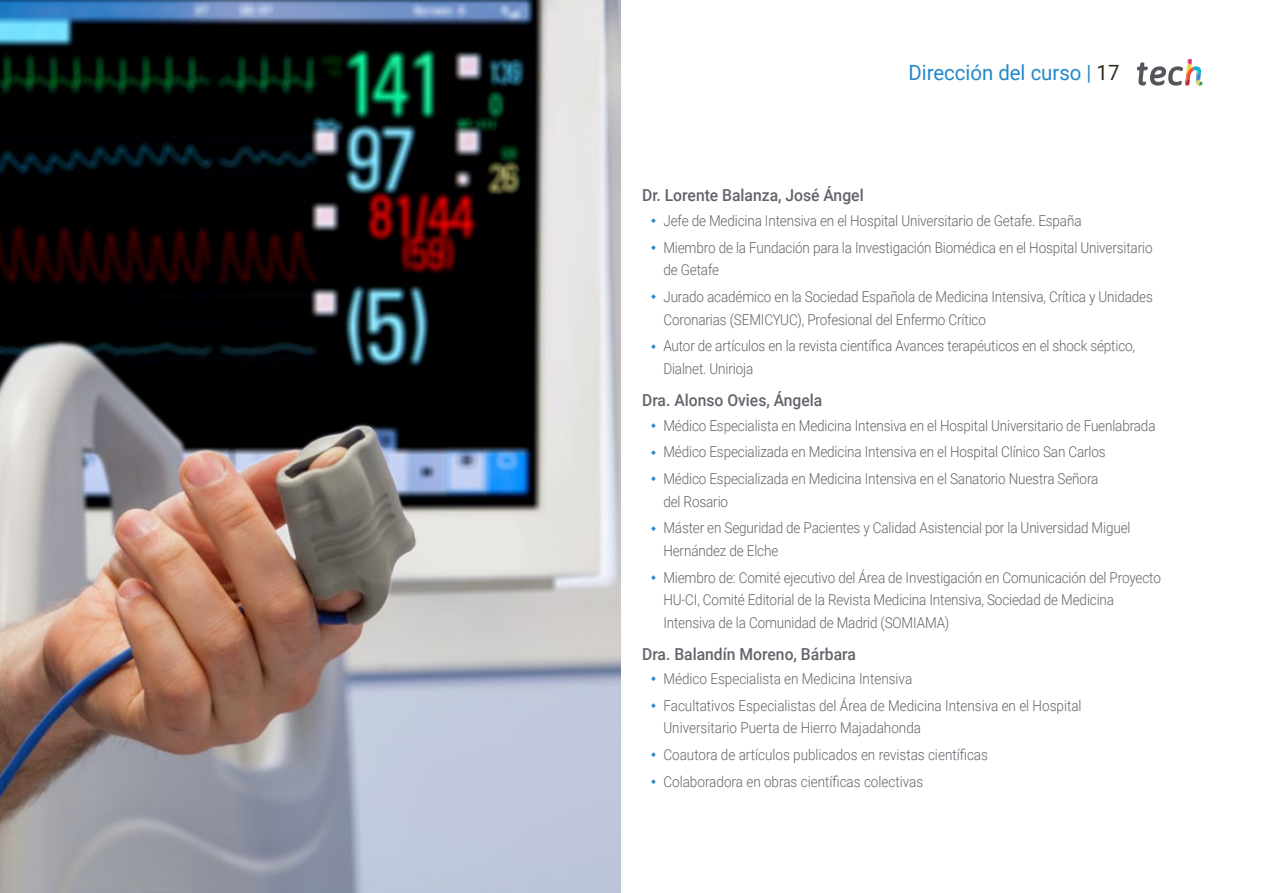
<style>
.page{position:relative;width:1263px;height:893px;background:#fff}
.page>*{position:absolute;margin:0;border:0;box-sizing:border-box;transform-origin:0 0}
.t1{font:21px "Roboto";color:#2488c9}
.t2{font:500 16.5px "Roboto";color:#61646a;scale:.95 1}
.t3{font:300 15px/26.7px "Roboto";letter-spacing:-.01em;color:#61646a;scale:.9 1}
.s1{color:#312e20}
</style>
<div class="page">
<img style="left:0;top:0;width:621px;height:893px">
<svg style="left:1137px;top:59px;width:65px;height:27px"></svg>
<h1 class="t1" style="left:908px;top:57px;width:213px">Dirección del curso | <span class="s1">17</span></h1>
<p class="t2" style="left:642px;top:184px;width:235px">Dr. Lorente Balanza, José Ángel</p>
<p class="t3" style="left:663px;top:207px;width:545px">Jefe de Medicina Intensiva en el Hospital Universitario de Getafe. España<br>Miembro de la Fundación para la Investigación Biomédica en el Hospital Universitario</p>
<p class="t3" style="left:663px;top:256px;width:545px">de Getafe<br>Jurado académico en la Sociedad Española de Medicina Intensiva, Crítica y Unidades</p>
<p class="t3" style="left:663px;top:305px;width:526px">Coronarias (SEMICYUC), Profesional del Enfermo Crítico<br>Autor de artículos en la revista científica Avances terapéuticos en el shock séptico,</p>
<p class="t3" style="left:663px;top:355px;width:101px">Dialnet. Unirioja</p>
<p class="t2" style="left:642px;top:388px;width:191px">Dra. Alonso Ovies, Ángela</p>
<p class="t3" style="left:663px;top:411px;width:548px">Médico Especialista en Medicina Intensiva en el Hospital Universitario de Fuenlabrada<br>Médico Especializada en Medicina Intensiva en el Hospital Clínico San Carlos<br>Médico Especializada en Medicina Intensiva en el Sanatorio Nuestra Señora</p>
<p class="t3" style="left:663px;top:487px;width:521px">del Rosario<br>Máster en Seguridad de Pacientes y Calidad Asistencial por la Universidad Miguel</p>
<p class="t3" style="left:663px;top:536px;width:554px">Hernández de Elche<br>Miembro de: Comité ejecutivo del Área de Investigación en Comunicación del Proyecto</p>
<p class="t3" style="left:663px;top:588px;width:502px;line-height:22.5px">HU-CI, Comité Editorial de la Revista Medicina Intensiva, Sociedad de Medicina<br>Intensiva de la Comunidad de Madrid (SOMIAMA)</p>
<p class="t2" style="left:642px;top:642px;width:227px">Dra. Balandín Moreno, Bárbara</p>
<p class="t3" style="left:663px;top:665px;width:466px">Médico Especialista en Medicina Intensiva<br>Facultativos Especialistas del Área de Medicina Intensiva en el Hospital</p>
<p class="t3" style="left:663px;top:714px;width:362px">Universitario Puerta de Hierro Majadahonda<br>Coautora de artículos publicados en revistas científicas<br>Colaboradora en obras científicas colectivas</p>
</div>
